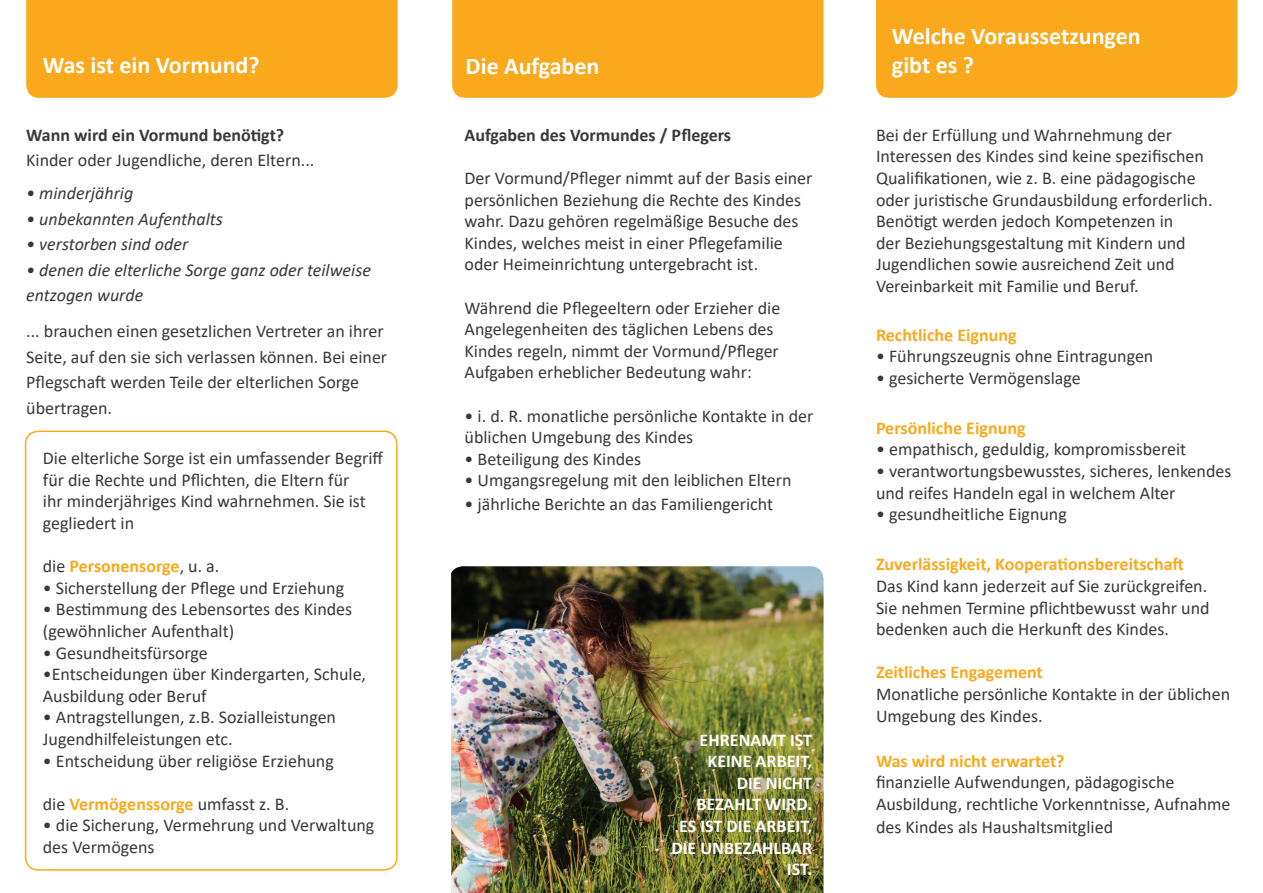
<style>
.page{position:relative;width:1263px;height:893px;background:#fff}
.page>*{position:absolute;margin:0;border:0;box-sizing:border-box;transform-origin:0 0}
.t1{font:700 24px/28.8px "Calibri";color:#fff}
.t2{font:18px/21.6px "Calibri";color:#383839}
.t3{font:700 18px "Calibri";color:#f9a91b}
.t4{font:italic 18px/25.5px "Calibri";color:#383839}
.t5{font:700 18px/21.6px "Calibri";color:#fff;text-align:right}
.t6{font:700 18px "Calibri";color:#383839}
.s1{font-weight:400;color:#383839}
.s2{font-weight:700;color:#f9a91b}
</style>
<div class="page">
<div style="left:26px;top:0;width:372px;height:98px;background:#f9a91b"></div>
<div style="left:452px;top:0;width:371px;height:98px;background:#f9a91b"></div>
<div style="left:876px;top:0;width:361px;height:98px;background:#f9a91b"></div>
<div style="left:25px;top:431px;width:373px;height:440px;border:2px solid #f9a91b;border-radius:13px"></div>
<img style="left:451px;top:566px;width:372px;height:327px">
<h1 class="t1" style="left:43px;top:51px;width:218px">Was ist ein Vormund?</h1>
<h1 class="t1" style="left:466px;top:52px;width:135px">Die Aufgaben</h1>
<p class="t6" style="left:26px;top:122px;width:260px">Wann wird ein Vormund benötigt?</p>
<p class="t2" style="left:26px;top:149px;width:290px">Kinder oder Jugendliche, deren Eltern...</p>
<p class="t4" style="left:26px;top:180px;width:109px">• minderjährig</p>
<p class="t4" style="left:26px;top:205px;width:198px">• unbekannten Aufenthalts</p>
<p class="t4" style="left:26px;top:231px;width:163px">• verstorben sind oder</p>
<p class="t4" style="left:26px;top:256px;width:346px">• denen die elterliche Sorge ganz oder teilweise entzogen wurde</p>
<p class="t2" style="left:26px;top:318px;width:363px;line-height:25.5px">... brauchen einen gesetzlichen Vertreter an ihrer Seite, auf den sie sich verlassen können. Bei einer Pflegschaft werden Teile der elterlichen Sorge übertragen.</p>
<p class="t2" style="left:43px;top:447px;width:342px">Die elterliche Sorge ist ein umfassender Begriff für die Rechte und Pflichten, die Eltern für<br>ihr minderjähriges Kind wahrnehmen. Sie ist gegliedert in</p>
<p class="t3" style="left:43px;top:554px;width:178px"><span class="s1">die</span> Personensorge<span class="s1">, u. a.</span></p>
<p class="t2" style="left:43px;top:577px;width:303px">• Sicherstellung der Pflege und Erziehung</p>
<p class="t2" style="left:43px;top:598px;width:311px">• Bestimmung des Lebensortes des Kindes (gewöhnlicher Aufenthalt)</p>
<p class="t2" style="left:43px;top:641px;width:166px">• Gesundheitsfürsorge</p>
<p class="t2" style="left:43px;top:663px;width:325px">•Entscheidungen über Kindergarten, Schule,<br>Ausbildung oder Beruf</p>
<p class="t2" style="left:43px;top:706px;width:295px">• Antragstellungen, z.B. Sozialleistungen<br>Jugendhilfeleistungen etc.</p>
<p class="t2" style="left:43px;top:749px;width:292px">• Entscheidung über religiöse Erziehung</p>
<p class="t2" style="left:43px;top:793px;width:248px">die <span class="s2">Vermögenssorge</span> umfasst z. B.</p>
<p class="t2" style="left:43px;top:814px;width:333px">• die Sicherung, Vermehrung und Verwaltung des Vermögens</p>
<p class="t6" style="left:465px;top:122px;width:268px">Aufgaben des Vormundes / Pflegers</p>
<p class="t2" style="left:465px;top:167px;width:349px">Der Vormund/Pfleger nimmt auf der Basis einer persönlichen Beziehung die Rechte des Kindes wahr. Dazu gehören regelmäßige Besuche des Kindes, welches meist in einer Pflegefamilie oder Heimeinrichtung untergebracht ist.</p>
<p class="t2" style="left:465px;top:296px;width:317px">Während die Pflegeeltern oder Erzieher die Angelegenheiten des täglichen Lebens des Kindes regeln, nimmt der Vormund/Pfleger Aufgaben erheblicher Bedeutung wahr:</p>
<p class="t2" style="left:465px;top:404px;width:350px">• i. d. R. monatliche persönliche Kontakte in der üblichen Umgebung des Kindes</p>
<p class="t2" style="left:465px;top:448px;width:178px">• Beteiligung des Kindes</p>
<p class="t2" style="left:465px;top:469px;width:329px">• Umgangsregelung mit den leiblichen Eltern</p>
<p class="t2" style="left:465px;top:493px;width:310px">• jährliche Berichte an das Familiengericht</p>
<p class="t5" style="left:671px;top:729px;width:142px">EHRENAMT IST<br>KEINE ARBEIT,<br>DIE NICHT<br>BEZAHLT WIRD.<br>ES IST DIE ARBEIT,<br>DIE UNBEZAHLBAR<br>IST.</p>
<h1 class="t1" style="left:892px;top:21px;width:250px">Welche Voraussetzungen gibt es ?</h1>
<p class="t2" style="left:876px;top:123px;width:338px">Bei der Erfüllung und Wahrnehmung der Interessen des Kindes sind keine spezifischen Qualifikationen, wie z. B. eine pädagogische oder juristische Grundausbildung erforderlich.<br>Benötigt werden jedoch Kompetenzen in<br>der Beziehungsgestaltung mit Kindern und Jugendlichen sowie ausreichend Zeit und Vereinbarkeit mit Familie und Beruf.</p>
<p class="t3" style="left:876px;top:322px;width:142px">Rechtliche Eignung</p>
<p class="t2" style="left:876px;top:345px;width:279px">• Führungszeugnis ohne Eintragungen</p>
<p class="t2" style="left:876px;top:366px;width:206px">• gesicherte Vermögenslage</p>
<p class="t3" style="left:876px;top:415px;width:151px">Persönliche Eignung</p>
<p class="t2" style="left:876px;top:438px;width:312px">• empathisch, geduldig, kompromissbereit</p>
<p class="t2" style="left:876px;top:460px;width:357px">• verantwortungsbewusstes, sicheres, lenkendes und reifes Handeln egal in welchem Alter</p>
<p class="t2" style="left:876px;top:503px;width:192px">• gesundheitliche Eignung</p>
<p class="t3" style="left:876px;top:552px;width:309px">Zuverlässigkeit, Kooperationsbereitschaft</p>
<p class="t2" style="left:876px;top:575px;width:335px">Das Kind kann jederzeit auf Sie zurückgreifen.<br>Sie nehmen Termine pflichtbewusst wahr und bedenken auch die Herkunft des Kindes.</p>
<p class="t3" style="left:876px;top:660px;width:168px">Zeitliches Engagement</p>
<p class="t2" style="left:876px;top:683px;width:356px">Monatliche persönliche Kontakte in der üblichen<br>Umgebung des Kindes.</p>
<p class="t3" style="left:876px;top:748px;width:190px">Was wird nicht erwartet?</p>
<p class="t2" style="left:876px;top:771px;width:356px">finanzielle Aufwendungen, pädagogische<br>Ausbildung, rechtliche Vorkenntnisse, Aufnahme</p>
<p class="t2" style="left:876px;top:816px;width:239px">des Kindes als Haushaltsmitglied</p>
</div>
